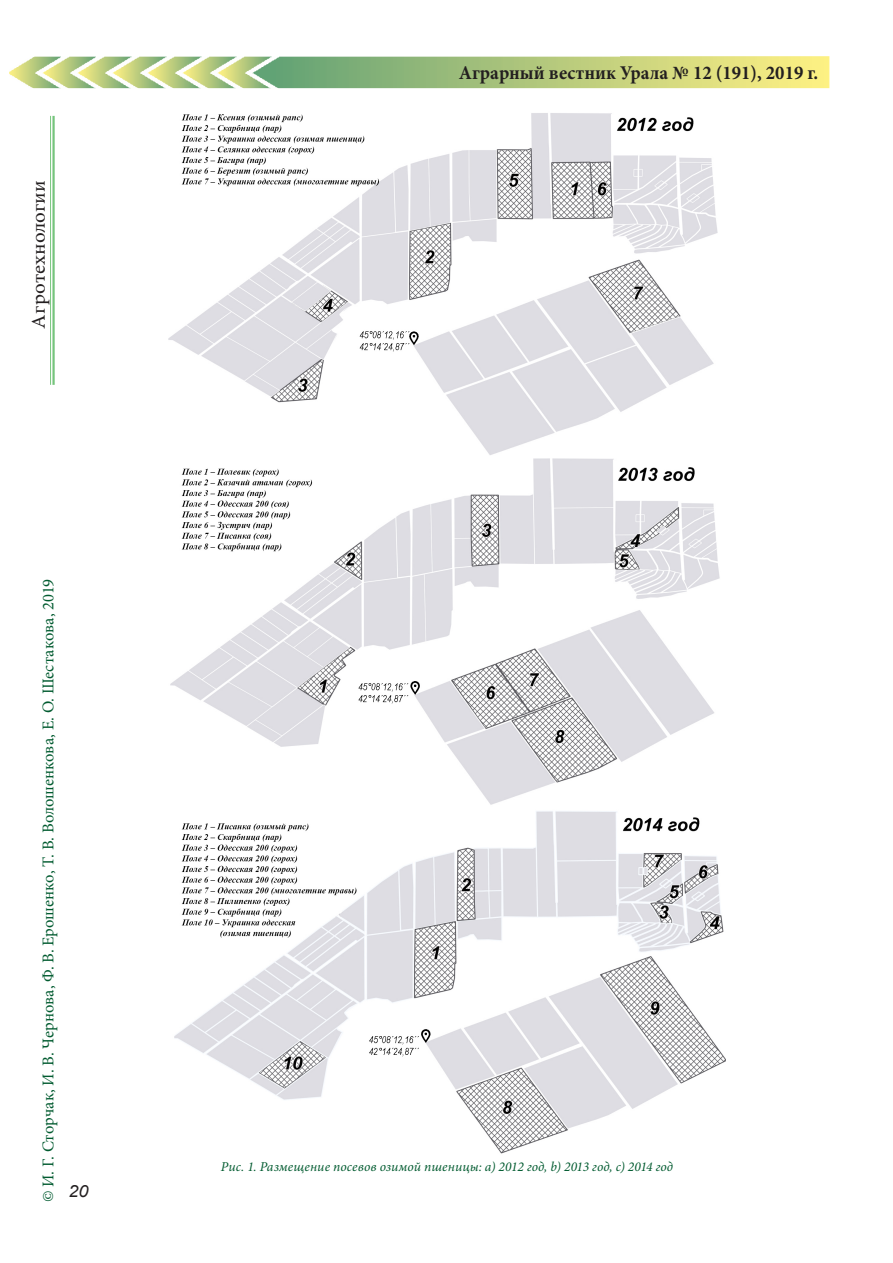
<style>
.page{position:relative;width:893px;height:1263px;background:#fff}
.page>*{position:absolute;margin:0;border:0;box-sizing:border-box;transform-origin:0 0}
.t1{font:700 19.5px "Minion Pro";color:#231f20;scale:.96 1}
.t2{font:19.5px "Minion Pro";letter-spacing:.005em;color:#231f20;scale:1.08 1}
.t3{font:italic 16.8px "Arial";color:#231f20;scale:1.08 1}
.автор{font:16.5px "Minion Pro";letter-spacing:-.005em;color:#025b30}
.рисунок{font:italic 13.5px "Minion Pro";letter-spacing:.01em;color:#025b30}
</style>
<div class="page">
<img style="left:9px;top:56px;width:820px;height:32px">
<hr style="left:52px;top:116px;width:3px;height:269px;background:#40ae49">
<hr style="left:50px;top:116px;width:1px;height:269px;background:#40ae49">
<img style="left:168px;top:113px;width:558px;height:1041px">
<p class="t2" style="left:26px;top:329px;width:139px;rotate:-90deg">Агротехнологии</p>
<p class="автор" style="left:37px;top:1202px;width:625px;rotate:-90deg">© И. Г. Сторчак, И. В. Чернова, Ф. В. Ерошенко, Т. В. Волошенкова, Е. О. Шестакова, 2019</p>
<p class="t3" style="left:68px;top:1181px;width:20px">20</p>
<p class="t1" style="left:459px;top:59px;width:376px">Аграрный вестник Урала № 12 (191), 2019 г.</p>
<p class="рисунок" style="left:221px;top:1157px;width:454px">Рис. 1. Размещение посевов озимой пшеницы: а) 2012 год, b) 2013 год, c) 2014 год</p>
</div>
